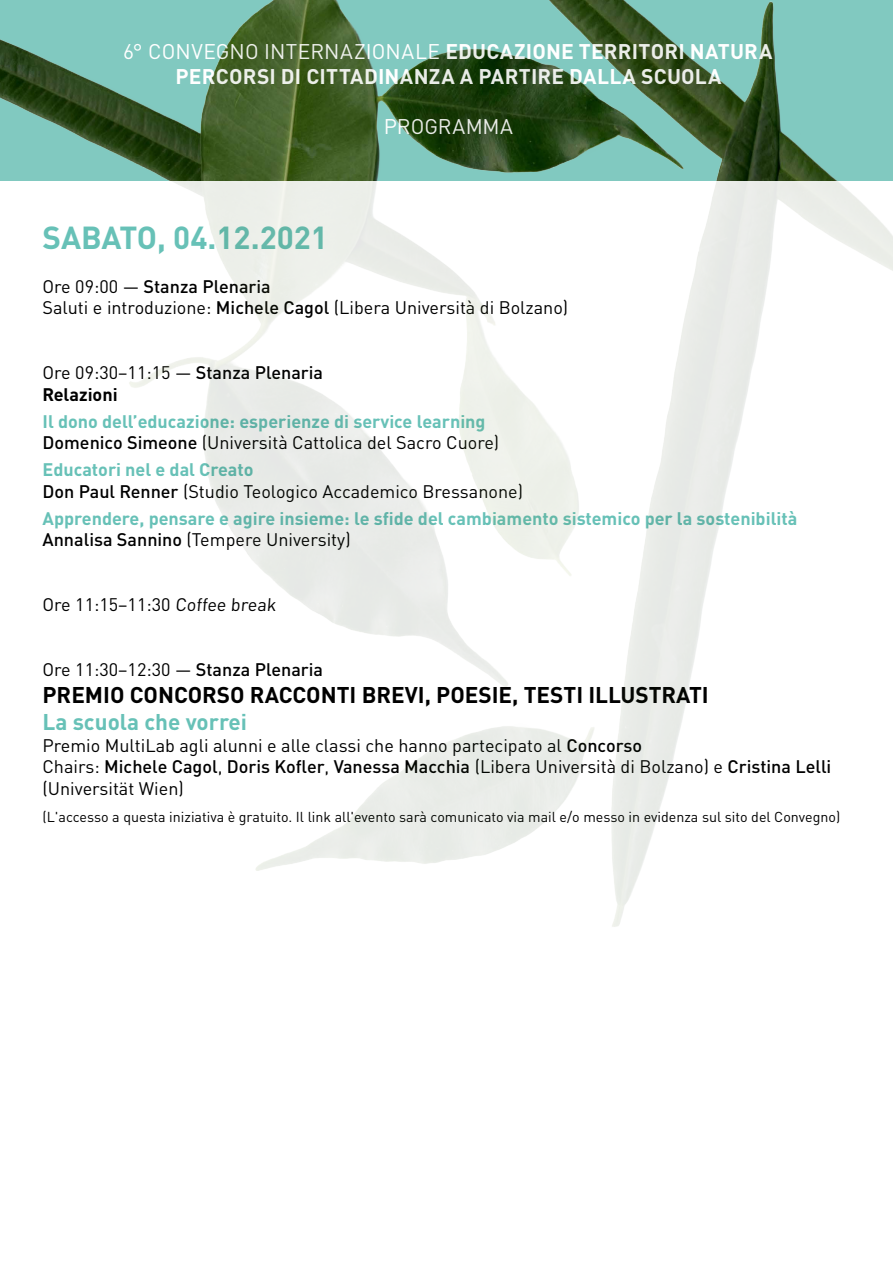
<style>
.page{position:relative;width:893px;height:1263px;background:#fff}
.page>*{position:absolute;margin:0;border:0;box-sizing:border-box;transform-origin:0 0}
.t1{font:700 31.5px "DINOT";color:#67c1b7}
.t2{font:700 22.5px "DINOT";color:#000}
.t3{font:700 22.5px "DINOT";color:#67c1b7}
.t4{font:700 21px/25.2px "DINOT";letter-spacing:.01em;color:#fff;text-align:center}
.t5{font:21px "DINOT";color:#fff}
.t6{font:18px/21.6px "DINOT";color:#000}
.t7{font:700 18px/21.6px "DINOT";color:#67c1b7}
.t8{font:14.25px "DINOT";color:#000}
.s1{font-weight:400}
.s2{font-weight:500}
.s3{font-weight:700}
.s4{font-weight:500;color:#000}
.s5{font-weight:400;color:#000}
.s6{font-weight:700;color:#67c1b7}
</style>
<div class="page">
<img style="left:0;top:0;width:893px;height:927px">
<p class="t4" style="left:123px;top:38px;width:651px"><span class="s1">6° CONVEGNO INTERNAZIONALE</span> EDUCAZIONE TERRITORI NATURA<br>PERCORSI DI CITTADINANZA A PARTIRE DALLA SCUOLA</p>
<p class="t5" style="left:384px;top:113px;width:131px">PROGRAMMA</p>
<h1 class="t1" style="left:43px;top:217px;width:287px">SABATO, 04.12.2021</h1>
<p class="t6" style="left:43px;top:275px;width:527px">Ore 09:00 — <span class="s2">Stanza Plenaria<br></span>Saluti e introduzione: <span class="s2">Michele Cagol</span> (Libera Università di Bolzano)</p>
<p class="t6" style="left:43px;top:361px;width:282px">Ore 09:30–11:15 — <span class="s2">Stanza Plenaria<br></span><span class="s3">Relazioni</span></p>
<p class="t7" style="left:43px;top:410px;width:458px">Il dono dell’educazione: esperienze di service learning<br><span class="s4">Domenico Simeone</span> <span class="s5">(Università Cattolica del Sacro Cuore)</span></p>
<p class="t6" style="left:43px;top:459px;width:482px"><span class="s6">Educatori nel e dal Creato<br></span><span class="s2">Don Paul Renner</span> (Studio Teologico Accademico Bressanone)</p>
<p class="t7" style="left:43px;top:507px;width:756px">Apprendere, pensare e agire insieme: le sfide del cambiamento sistemico per la sostenibilità<br><span class="s4">Annalisa Sannino</span> <span class="s5">(Tempere University)</span></p>
<p class="t6" style="left:43px;top:594px;width:237px">Ore 11:15–11:30 Coffee break</p>
<p class="t6" style="left:43px;top:658px;width:282px">Ore 11:30–12:30 — <span class="s2">Stanza Plenaria</span></p>
<p class="t2" style="left:43px;top:680px;width:668px">PREMIO CONCORSO RACCONTI BREVI, POESIE, TESTI ILLUSTRATI</p>
<p class="t3" style="left:43px;top:707px;width:206px">La scuola che vorrei</p>
<p class="t6" style="left:43px;top:734px;width:790px">Premio MultiLab agli alunni e alle classi che hanno partecipato al <span class="s2">Concorso<br></span>Chairs: <span class="s2">Michele Cagol</span>, <span class="s2">Doris Kofler</span>, <span class="s2">Vanessa Macchia</span> (Libera Università di Bolzano) e <span class="s2">Cristina Lelli </span>(Universität Wien)</p>
<p class="t8" style="left:43px;top:808px;width:799px">(L'accesso a questa iniziativa è gratuito. Il link all'evento sarà comunicato via mail e/o messo in evidenza sul sito del Convegno)</p>
</div>
